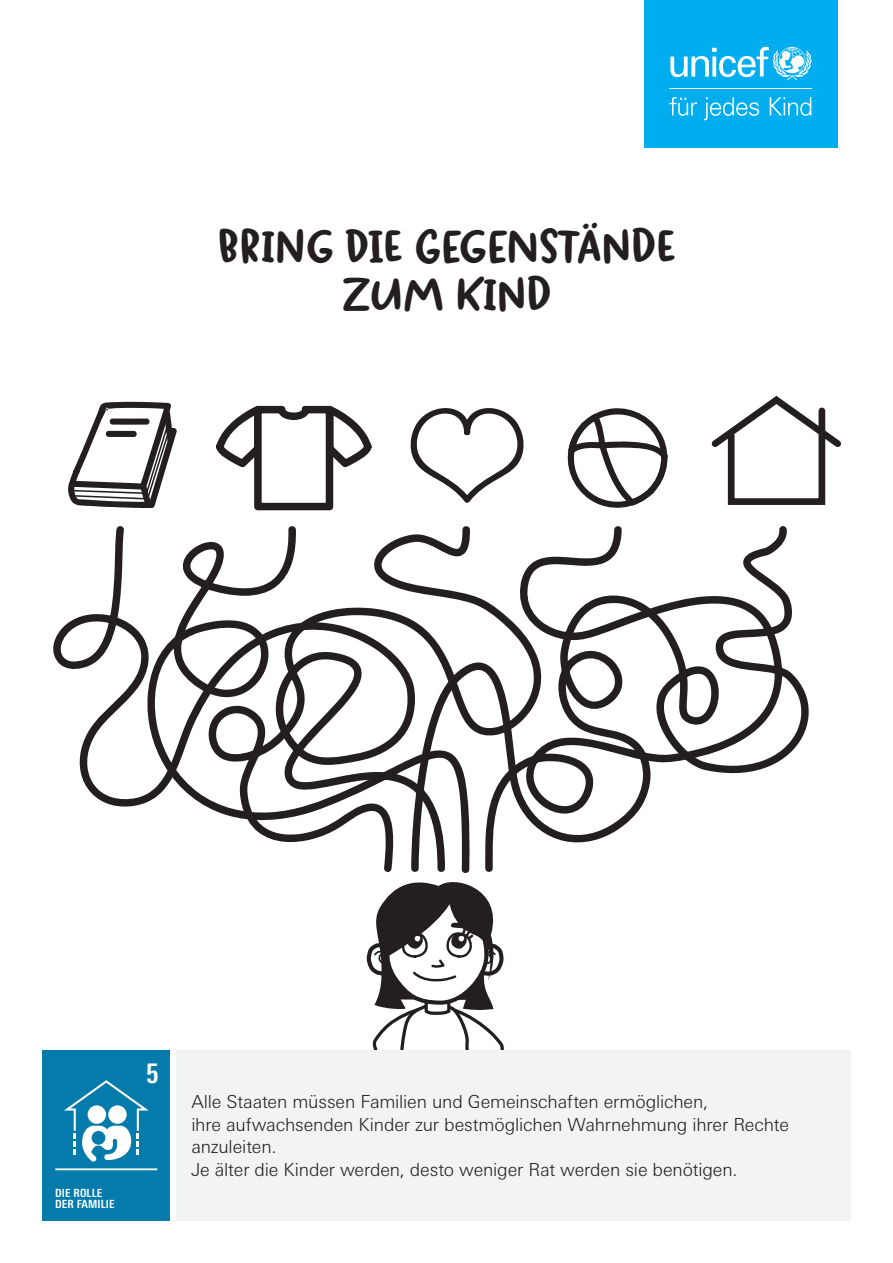
<style>
.page{position:relative;width:893px;height:1263px;background:#fff}
.page>*{position:absolute;margin:0;border:0;box-sizing:border-box;transform-origin:0 0}
.t1{font:700 45px/48px "Duffy Script";letter-spacing:.005em;color:#231f20;text-align:center}
.t2{font:700 condensed 27px "Univers Next Pro";color:#fff}
.t3{font:300 18px/22.5px "Univers Next Pro";letter-spacing:-.005em;color:#231f20}
.t4{font:700 condensed 11.25px/11.2px "Univers Next Pro";letter-spacing:.01em;color:#fff}
</style>
<div class="page">
<svg style="left:567px;top:408px;width:101px;height:100px"></svg>
<svg style="left:410px;top:408px;width:114px;height:95px"></svg>
<svg style="left:68px;top:402px;width:109px;height:106px"></svg>
<svg style="left:711px;top:396px;width:130px;height:109px"></svg>
<svg style="left:53px;top:526px;width:93px;height:281px"></svg>
<svg style="left:782px;top:526px;width:27px;height:234px"></svg>
<svg style="left:485px;top:526px;width:297px;height:346px"></svg>
<svg style="left:146px;top:526px;width:324px;height:347px"></svg>
<svg style="left:366px;top:882px;width:138px;height:168px"></svg>
<svg style="left:216px;top:405px;width:156px;height:105px"></svg>
<div style="left:176px;top:1050px;width:674px;height:170px;background:#f2f3f4"></div>
<div style="left:43px;top:1050px;width:127px;height:170px;background:#057bab"></div>
<svg style="left:64px;top:1080px;width:85px;height:81px"></svg>
<hr style="left:55px;top:1168px;width:102px;height:2px;background:#fff">
<div style="left:644px;top:0;width:194px;height:147px;background:#00aeef"></div>
<hr style="left:669px;top:88px;width:142px;height:1px;background:#fff">
<svg style="left:669px;top:97px;width:28px;height:19px"></svg>
<svg style="left:704px;top:97px;width:55px;height:23px"></svg>
<svg style="left:770px;top:97px;width:41px;height:19px"></svg>
<svg style="left:670px;top:47px;width:142px;height:33px"></svg>
<h1 class="t1" style="left:218px;top:223px;width:459px">BRING DIE GEGENSTÄNDE<br>ZUM KIND</h1>
<h2 class="t2" style="left:146px;top:1057px;width:14px">5</h2>
<p class="t4" style="left:55px;top:1187px;width:61px">DIE ROLLE<br>DER FAMILIE</p>
<p class="t3" style="left:191px;top:1091px;width:599px">Alle Staaten müssen Familien und Gemeinschaften ermöglichen,<br>ihre aufwachsenden Kinder zur bestmöglichen Wahrnehmung ihrer Rechte anzuleiten.<br>Je älter die Kinder werden, desto weniger Rat werden sie benötigen.</p>
</div>
